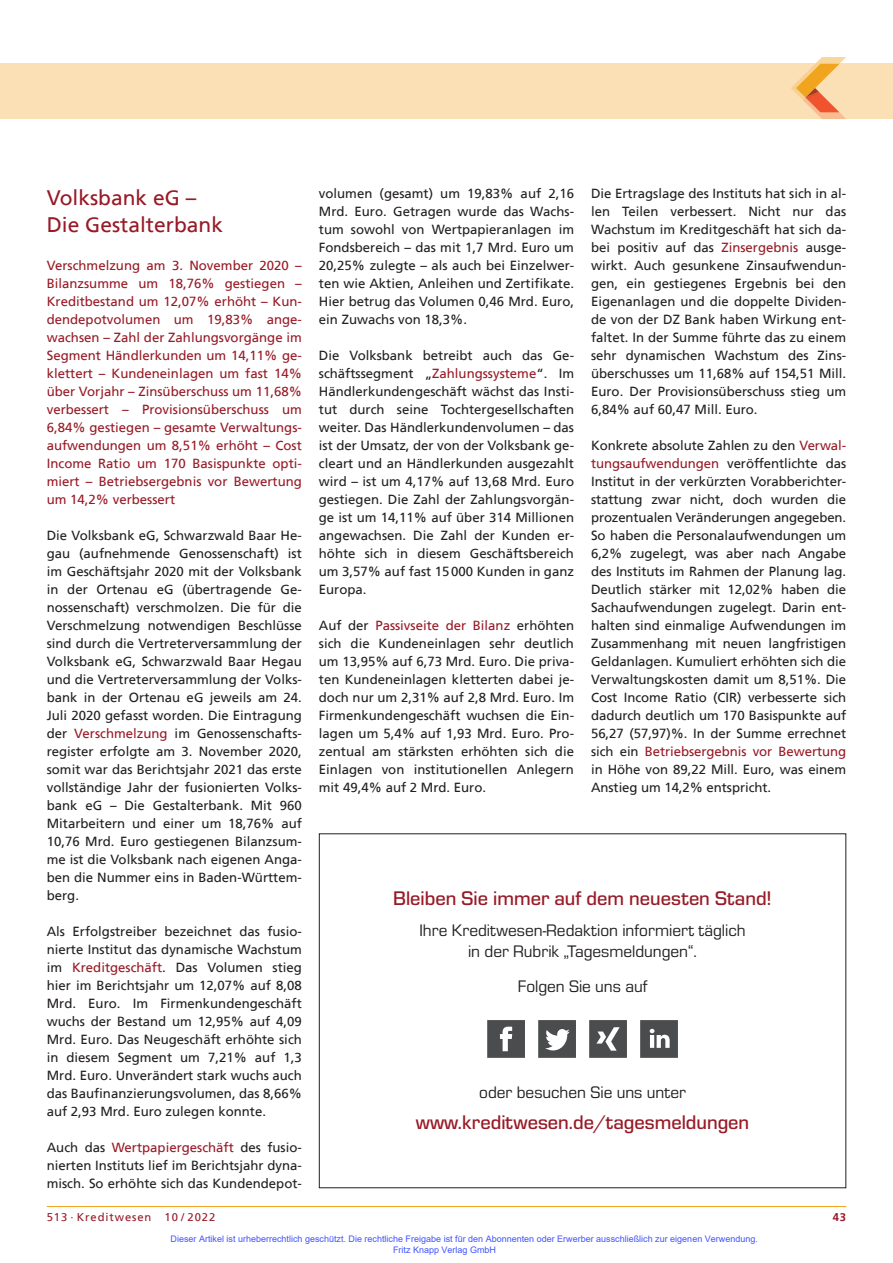
<style>
.page{position:relative;width:893px;height:1263px;background:#fff}
.page>*{position:absolute;margin:0;border:0;box-sizing:border-box;transform-origin:0 0}
.t1{font:21px/27px "Frutiger";color:#981a26}
.t2{font:500 20.4px "Eurostile";color:#981a26}
.t3{font:17.4px/20.5px "Eurostile";color:#231f20;text-align:center}
.t4{font:13.2px/18px "Frutiger";color:#231f20;text-align:justify}
.t5{font:13.2px/18px "Frutiger";color:#981a26;text-align:justify}
.t6{font:11.25px "Frutiger";letter-spacing:.08em;color:#981a26}
.t7{font:700 11.25px "Frutiger";color:#981a26}
.t8{font:9px/10.8px "Arial";color:#4054ff}
.s1{color:#981a26}
</style>
<div class="page">
<hr style="left:47px;top:1206px;width:799px;height:1px;background:#f1a31e">
<div style="left:0;top:64px;width:893px;height:55px;background:#fbdfb5"></div>
<svg style="left:791px;top:57px;width:55px;height:62px"></svg>
<svg style="left:487px;top:1020px;width:38px;height:38px"></svg>
<svg style="left:538px;top:1020px;width:38px;height:38px"></svg>
<svg style="left:589px;top:1020px;width:38px;height:38px"></svg>
<svg style="left:640px;top:1020px;width:38px;height:38px"></svg>
<h1 class="t1" style="left:47px;top:186px;width:178px">Volksbank eG –<br>Die Gestalterbank</h1>
<p class="t5" style="left:47px;top:257px;width:257px">Verschmelzung am 3. November 2020 – Bilanzsumme um 18,76% gestiegen – Kreditbestand um 12,07% erhöht – Kun&shy;dendepotvolumen um 19,83% ange&shy;wachsen – Zahl der Zahlungsvorgänge im Segment Händlerkunden um 14,11% ge&shy;klettert – Kundeneinlagen um fast 14% über Vorjahr – Zinsüberschuss um 11,68% verbessert – Provisionsüberschuss um 6,84% gestiegen – gesamte Verwaltungs&shy;aufwendungen um 8,51% erhöht – Cost Income Ratio um 170 Basispunkte opti&shy;miert – Betriebsergebnis vor Bewertung um 14,2% verbessert</p>
<p class="t4" style="left:47px;top:527px;width:257px">Die Volksbank eG, Schwarzwald Baar He&shy;gau (aufnehmende Genossenschaft) ist im Geschäftsjahr 2020 mit der Volksbank in der Ortenau eG (übertragende Ge&shy;nossenschaft) verschmolzen. Die für die Verschmelzung notwendigen Beschlüsse sind durch die Vertreterversammlung der Volksbank eG, Schwarzwald Baar Hegau und die Vertreterversammlung der Volks&shy;bank in der Ortenau eG jeweils am 24.<br>Juli 2020 gefasst worden. Die Eintragung der <span class="s1">Verschmelzung</span> im Genossenschafts&shy;register erfolgte am 3. November 2020, somit war das Berichtsjahr 2021 das erste vollständige Jahr der fusionierten Volks&shy;bank eG – Die Gestalterbank. Mit 960<br>Mitarbeitern und einer um 18,76% auf 10,76 Mrd. Euro gestiegenen Bilanzsum&shy;me ist die Volksbank nach eigenen Anga&shy;ben die Nummer eins in Baden-Württem&shy;berg.</p>
<p class="t4" style="left:47px;top:923px;width:257px">Als Erfolgstreiber bezeichnet das fusio&shy;nierte Institut das dynamische Wachstum im <span class="s1">Kreditgeschäft</span>. Das Volumen stieg hier im Berichtsjahr um 12,07% auf 8,08<br>Mrd. Euro. Im Firmenkundengeschäft wuchs der Bestand um 12,95% auf 4,09<br>Mrd. Euro. Das Neugeschäft erhöhte sich in diesem Segment um 7,21% auf 1,3<br>Mrd. Euro. Unverändert stark wuchs auch das Baufinanzierungsvolumen, das 8,66% auf 2,93 Mrd. Euro zulegen konnte.</p>
<p class="t4" style="left:47px;top:1139px;width:257px">Auch das <span class="s1">Wertpapiergeschäft</span> des fusio&shy;nierten Instituts lief im Berichtsjahr dyna&shy;misch. So erhöhte sich das Kundendepot-</p>
<p class="t4" style="left:319px;top:185px;width:257px">volumen (gesamt) um 19,83% auf 2,16<br>Mrd. Euro. Getragen wurde das Wachs&shy;tum sowohl von Wertpapieranlagen im Fondsbereich – das mit 1,7 Mrd. Euro um 20,25% zulegte – als auch bei Einzelwer&shy;ten wie Aktien, Anleihen und Zertifikate.<br>Hier betrug das Volumen 0,46 Mrd. Euro, ein Zuwachs von 18,3%.</p>
<p class="t4" style="left:319px;top:347px;width:257px">Die Volksbank betreibt auch das Ge&shy;schäftssegment „<span class="s1">Zahlungssysteme</span>“. Im Händlerkundengeschäft wächst das Insti&shy;tut durch seine Tochtergesellschaften weiter. Das Händlerkundenvolumen – das ist der Umsatz, der von der Volksbank ge&shy;cleart und an Händlerkunden ausgezahlt wird – ist um 4,17% auf 13,68 Mrd. Euro gestiegen. Die Zahl der Zahlungsvorgän&shy;ge ist um 14,11% auf über 314 Millionen angewachsen. Die Zahl der Kunden er&shy;höhte sich in diesem Geschäftsbereich um 3,57% auf fast 15000 Kunden in ganz Europa.</p>
<p class="t4" style="left:319px;top:617px;width:257px">Auf der <span class="s1">Passivseite der Bilanz</span> erhöhten sich die Kundeneinlagen sehr deutlich um 13,95% auf 6,73 Mrd. Euro. Die priva&shy;ten Kundeneinlagen kletterten dabei je&shy;doch nur um 2,31% auf 2,8 Mrd. Euro. Im Firmenkundengeschäft wuchsen die Ein&shy;lagen um 5,4% auf 1,93 Mrd. Euro. Pro&shy;zentual am stärksten erhöhten sich die Einlagen von institutionellen Anlegern mit 49,4% auf 2 Mrd. Euro.</p>
<p class="t4" style="left:591px;top:185px;width:257px">Die Ertragslage des Instituts hat sich in al&shy;len Teilen verbessert. Nicht nur das Wachstum im Kreditgeschäft hat sich da&shy;bei positiv auf das <span class="s1">Zinsergebnis</span> ausge&shy;wirkt. Auch gesunkene Zinsaufwendun&shy;gen, ein gestiegenes Ergebnis bei den Eigenanlagen und die doppelte Dividen&shy;de von der DZ Bank haben Wirkung ent&shy;faltet. In der Summe führte das zu einem sehr dynamischen Wachstum des Zins&shy;überschusses um 11,68% auf 154,51 Mill.<br>Euro. Der Provisionsüberschuss stieg um 6,84% auf 60,47 Mill. Euro.</p>
<p class="t4" style="left:591px;top:437px;width:257px">Konkrete absolute Zahlen zu den <span class="s1">Verwal&shy;tungsaufwendungen</span> veröffentlichte das Institut in der verkürzten Vorabberichter&shy;stattung zwar nicht, doch wurden die prozentualen Veränderungen angegeben.<br>So haben die Personalaufwendungen um 6,2% zugelegt, was aber nach Angabe des Instituts im Rahmen der Planung lag.<br>Deutlich stärker mit 12,02% haben die Sachaufwendungen zugelegt. Darin ent&shy;halten sind einmalige Aufwendungen im Zusammenhang mit neuen langfristigen Geldanlagen. Kumuliert erhöhten sich die Verwaltungskosten damit um 8,51%. Die Cost Income Ratio (CIR) verbesserte sich dadurch deutlich um 170 Basispunkte auf 56,27 (57,97)%. In der Summe errechnet sich ein <span class="s1">Betriebsergebnis vor Bewertung </span>in Höhe von 89,22 Mill. Euro, was einem Anstieg um 14,2% entspricht.</p>
<h2 class="t2" style="left:393px;top:884px;width:380px">Bleiben Sie immer auf dem neuesten Stand!</h2>
<h3 class="t3" style="left:419px;top:919px;width:328px">Ihre Kreditwesen-Redaktion informiert täglich in der Rubrik „Tagesmeldungen“.</h3>
<h3 class="t3" style="left:518px;top:975px;width:131px">Folgen Sie uns auf</h3>
<h3 class="t3" style="left:479px;top:1081px;width:208px">oder besuchen Sie uns unter</h3>
<h2 class="t2" style="left:416px;top:1108px;width:335px">www.kreditwesen.de/tagesmeldungen</h2>
<p class="t6" style="left:47px;top:1211px;width:170px">513 · Kreditwesen 10 / 2022</p>
<p class="t7" style="left:833px;top:1211px;width:15px">43</p>
<p class="t8" style="left:393px;top:1233px;width:366px;text-indent:-223px">Dieser Artikel ist urheberrechtlich geschützt. Die rechtliche Freigabe ist für den Abonnenten oder Erwerber ausschließlich zur eigenen Verwendung.<br>Fritz Knapp Verlag GmbH</p>
</div>
